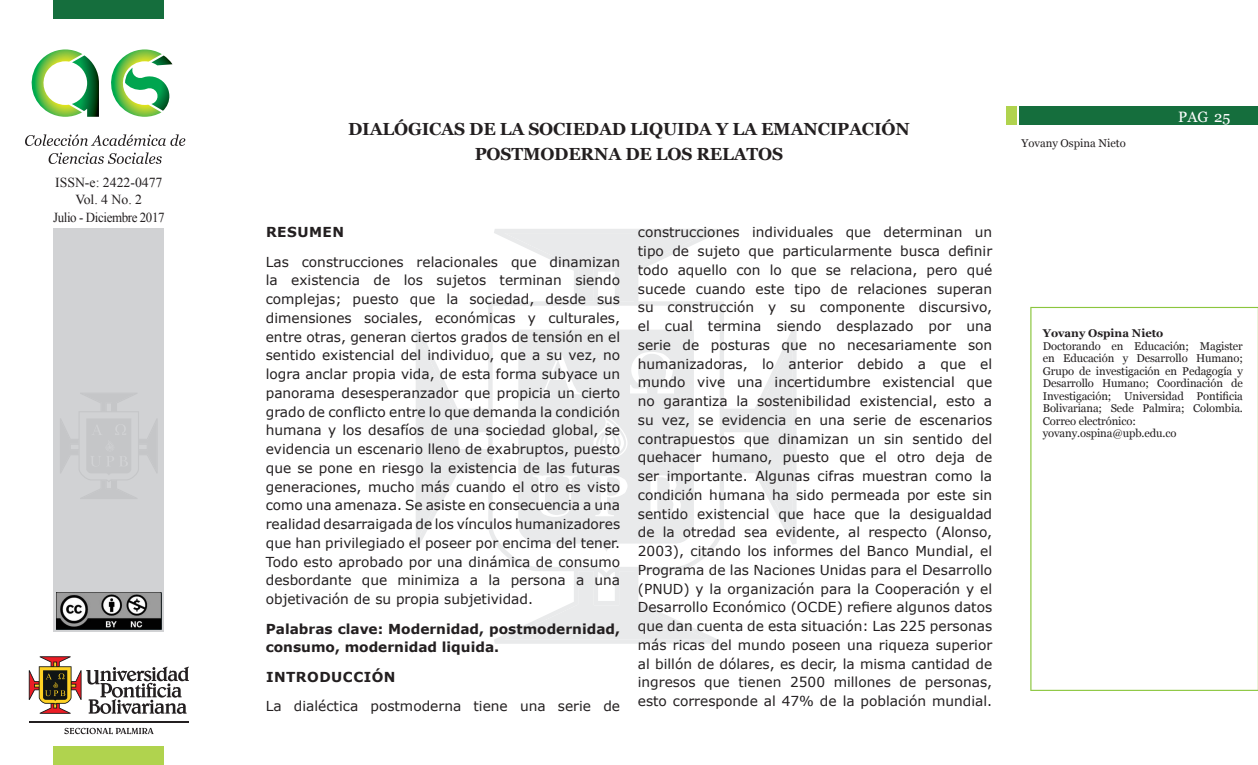
<style>
.page{position:relative;width:1258px;height:765px;background:#fff}
.page>*{position:absolute;margin:0;border:0;box-sizing:border-box;transform-origin:0 0}
.Titulo{font:700 17.5px "Georgia";letter-spacing:-.01em;color:#231f20}
.Cuerpo_2{font:15px "Georgia";color:#fff}
.Cuerpo_2-2{font:13.75px/18.8px "Verdana";color:#231f20;text-align:justify}
.Subtitulos{font:13.75px/18.8px "Verdana";color:#231f20;text-align:justify}
.Subtitulos-2{font:700 13.75px/18.8px "Verdana";color:#231f20}
.t1{font:13.75px/17.5px "Times New Roman";letter-spacing:-.03em;color:#231f20;text-align:center}
.Subtitulos-3{font:700 13.75px "Verdana";letter-spacing:.035em;color:#231f20}
.Cuerpo_2-3{font:11.25px/12.5px "Georgia";letter-spacing:-.01em;color:#231f20;text-align:justify}
.Cuerpo_2-4{font:700 11.25px "Georgia";color:#231f20}
</style>
<div class="page">
<div style="left:53px;top:229px;width:111px;height:403px;background:#d1d2d4"></div>
<div style="left:54px;top:0;width:110px;height:18px;background:#156e3d"></div>
<div style="left:1020px;top:107px;width:238px;height:18px;background:#156e3d"></div>
<div style="left:1006px;top:107px;width:10px;height:18px;background:#b0d34e"></div>
<div style="left:54px;top:747px;width:110px;height:18px;background:#b0d34e"></div>
<svg style="left:29px;top:656px;width:160px;height:58px"></svg>
<svg style="left:64px;top:728px;width:90px;height:6px"></svg>
<hr style="left:29px;top:721px;width:160px;height:1px;background:#231f20">
<svg style="left:60px;top:393px;width:97px;height:106px"></svg>
<svg style="left:416px;top:229px;width:381px;height:415px"></svg>
<svg style="left:518px;top:330px;width:176px;height:222px;fill:#e9eaeb"></svg>
<svg style="left:657px;top:477px;width:16px;height:37px"></svg>
<svg style="left:551px;top:360px;width:13px;height:17px"></svg>
<svg style="left:111px;top:49px;width:61px;height:68px"></svg>
<svg style="left:31px;top:49px;width:68px;height:68px"></svg>
<svg style="left:25px;top:134px;width:160px;height:12px"></svg>
<svg style="left:49px;top:152px;width:113px;height:12px"></svg>
<img style="left:56px;top:592px;width:105px;height:37px">
<svg style="left:1030px;top:307px;width:228px;height:384px"></svg>
<p class="t1" style="left:53px;top:173px;width:113px">ISSN-e: 2422-0477<br>Vol. 4 No. 2<br>Julio - Diciembre 2017</p>
<p class="Titulo" style="left:348px;top:116px;width:563px">DIALÓGICAS DE LA SOCIEDAD LIQUIDA Y LA EMANCIPACIÓN</p>
<p class="Titulo" style="left:475px;top:141px;width:310px">POSTMODERNA DE LOS RELATOS</p>
<p class="Subtitulos-3" style="left:266px;top:223px;width:80px">RESUMEN</p>
<p class="Subtitulos" style="left:266px;top:252px;width:356px">Las construcciones relacionales que dinamizan la existencia de los sujetos terminan siendo complejas; puesto que la sociedad, desde sus dimensiones sociales, económicas y culturales, entre otras, generan ciertos grados de tensión en el sentido existencial del individuo, que a su vez, no logra anclar propia vida, de esta forma subyace un panorama desesperanzador que propicia un cierto grado de conflicto entre lo que demanda la condición humana y los desafíos de una sociedad global, se evidencia un escenario lleno de exabruptos, puesto que se pone en riesgo la existencia de las futuras generaciones, mucho más cuando el otro es visto como una amenaza. Se asiste en consecuencia a una realidad desarraigada de los vínculos humanizadores que han privilegiado el poseer por encima del tener.<br>Todo esto aprobado por una dinámica de consumo desbordante que minimiza a la persona a una objetivación de su propia subjetividad.</p>
<p class="Subtitulos-2" style="left:266px;top:619px;width:356px">Palabras clave: Modernidad, postmodernidad, consumo, modernidad liquida.</p>
<p class="Subtitulos-3" style="left:266px;top:667px;width:131px">INTRODUCCIÓN</p>
<p class="Cuerpo_2-2" style="left:266px;top:697px;width:356px">La dialéctica postmoderna tiene una serie de</p>
<p class="Cuerpo_2-2" style="left:638px;top:223px;width:356px">construcciones individuales que determinan un tipo de sujeto que particularmente busca definir todo aquello con lo que se relaciona, pero qué sucede cuando este tipo de relaciones superan su construcción y su componente discursivo, el cual termina siendo desplazado por una serie de posturas que no necesariamente son humanizadoras, lo anterior debido a que el mundo vive una incertidumbre existencial que no garantiza la sostenibilidad existencial, esto a su vez, se evidencia en una serie de escenarios contrapuestos que dinamizan un sin sentido del quehacer humano, puesto que el otro deja de ser importante. Algunas cifras muestran como la condición humana ha sido permeada por este sin sentido existencial que hace que la desigualdad de la otredad sea evidente, al respecto (Alonso, 2003), citando los informes del Banco Mundial, el Programa de las Naciones Unidas para el Desarrollo (PNUD) y la organización para la Cooperación y el Desarrollo Económico (OCDE) refiere algunos datos que dan cuenta de esta situación: Las 225 personas más ricas del mundo poseen una riqueza superior al billón de dólares, es decir, la misma cantidad de ingresos que tienen 2500 millones de personas, esto corresponde al 47% de la población mundial.</p>
<p class="Cuerpo_2-3" style="left:1021px;top:137px;width:106px">Yovany Ospina Nieto</p>
<p class="Cuerpo_2" style="left:1178px;top:105px;width:54px">PAG 25</p>
<p class="Cuerpo_2-4" style="left:1043px;top:325px;width:122px">Yovany Ospina Nieto</p>
<p class="Cuerpo_2-3" style="left:1043px;top:339px;width:202px">Doctorando en Educación; Magister en Educación y Desarrollo Humano; Grupo de investigación en Pedagogía y Desarrollo Humano; Coordinación de Investigación; Universidad Pontificia Bolivariana; Sede Palmira; Colombia.<br>Correo electrónico:</p>
<p class="Cuerpo_2-3" style="left:1043px;top:427px;width:135px">yovany.ospina@upb.edu.co</p>
</div>
